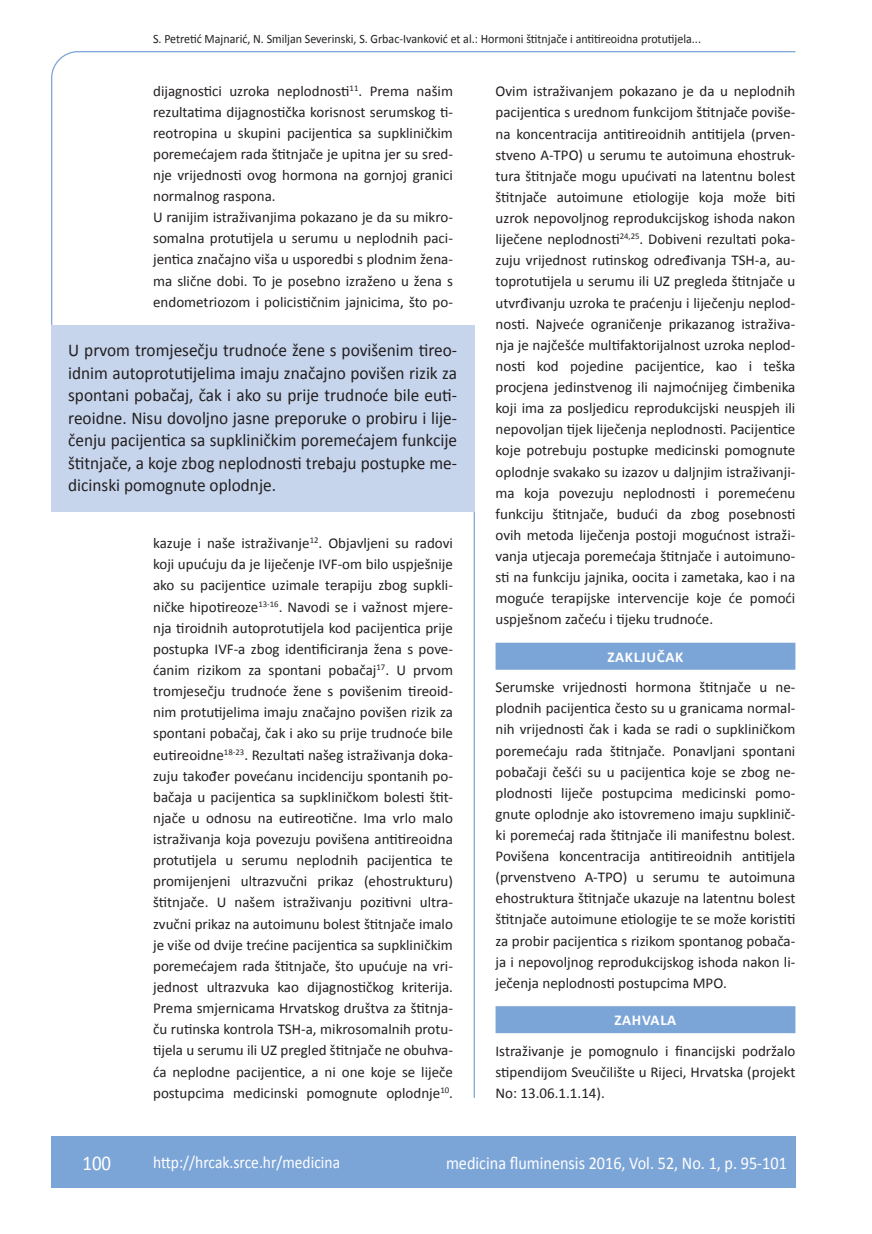
<style>
.page{position:relative;width:872px;height:1234px;background:#fff}
.page>*{position:absolute;margin:0;border:0;box-sizing:border-box;transform-origin:0 0}
.t1{font:21px "Calibri";color:#fff;scale:.9 1}
.t2{font:18px/22.5px "Calibri";color:#231f20;text-align:justify;scale:.96 1}
.t3{font:18px "Calibri";color:#fff;scale:.9 1}
.t4{font:17.25px "Calibri";color:#fff;scale:.9 1}
.t5{font:15px/21.1px "Calibri";color:#231f20;text-align:justify}
.t6{font:700 15px "Calibri";letter-spacing:.04em;color:#fff}
.t7{font:12.75px "Calibri";color:#231f20;scale:.94 1}
</style>
<div class="page">
<svg style="left:51px;top:51px;width:745px;height:275px"></svg>
<hr style="left:473px;top:511px;width:2px;height:586px;background:#7ca5d7">
<div style="left:51px;top:1135px;width:744px;height:51px;background:#7ca5d7"></div>
<div style="left:495px;top:642px;width:300px;height:27px;background:#7ca5d7"></div>
<div style="left:495px;top:1005px;width:300px;height:27px;background:#7ca5d7"></div>
<div style="left:51px;top:325px;width:423px;height:187px;background:#c6d5ec"></div>
<p class="t7" style="left:153px;top:30px;width:584px">S. Petretić Majnarić, N. Smiljan Severinski, S. Grbac-Ivanković et al.: Hormoni štitnjače i antitireoidna protutijela...</p>
<p class="t5" style="left:153px;top:80px;width:301px;text-align:left">dijagnostici uzroka neplodnosti<sup>11</sup>. Prema našim rezultatima dijagnostička korisnost serumskog ti&shy;reotropina u skupini pacijentica sa supkliničkim poremećajem rada štitnjače je upitna jer su sred&shy;nje vrijednosti ovog hormona na gornjoj granici normalnog raspona.<br>U ranijim istraživanjima pokazano je da su mikro&shy;somalna protutijela u serumu u neplodnih paci&shy;jentica značajno viša u usporedbi s plodnim žena&shy;ma slične dobi. To je posebno izraženo u žena s endometriozom i policističnim jajnicima, što po-</p>
<p class="t5" style="left:495px;top:80px;width:301px">Ovim istraživanjem pokazano je da u neplodnih pacijentica s urednom funkcijom štitnjače poviše&shy;na koncentracija antitireoidnih antitijela (prven&shy;stveno A-TPO) u serumu te autoimuna ehostruk&shy;tura štitnjače mogu upućivati na latentnu bolest štitnjače autoimune etiologije koja može biti uzrok nepovoljnog reprodukcijskog ishoda nakon liječene neplodnosti<sup>24,25</sup>. Dobiveni rezultati poka&shy;zuju vrijednost rutinskog određivanja TSH-a, au&shy;toprotutijela u serumu ili UZ pregleda štitnjače u utvrđivanju uzroka te praćenju i liječenju neplod&shy;nosti. Najveće ograničenje prikazanog istraživa&shy;nja je najčešće multifaktorijalnost uzroka neplod&shy;nosti kod pojedine pacijentice, kao i teška procjena jedinstvenog ili najmoćnijeg čimbenika koji ima za posljedicu reprodukcijski neuspjeh ili nepovoljan tijek liječenja neplodnosti. Pacijentice koje potrebuju postupke medicinski pomognute oplodnje svakako su izazov u daljnjim istraživanji&shy;ma koja povezuju neplodnosti i poremećenu funkciju štitnjače, budući da zbog posebnosti ovih metoda liječenja postoji mogućnost istraži&shy;vanja utjecaja poremećaja štitnjače i autoimuno&shy;sti na funkciju jajnika, oocita i zametaka, kao i na moguće terapijske intervencije koje će pomoći uspješnom začeću i tijeku trudnoće.</p>
<p class="t6" style="left:607px;top:647px;width:77px">ZAKLJUČAK</p>
<p class="t5" style="left:495px;top:675px;width:301px">Serumske vrijednosti hormona štitnjače u ne&shy;plodnih pacijentica često su u granicama normal&shy;nih vrijednosti čak i kada se radi o supkliničkom poremećaju rada štitnjače. Ponavljani spontani pobačaji češći su u pacijentica koje se zbog ne&shy;plodnosti liječe postupcima medicinski pomo&shy;gnute oplodnje ako istovremeno imaju supklinič&shy;ki poremećaj rada štitnjače ili manifestnu bolest.<br>Povišena koncentracija antitireoidnih antitijela (prvenstveno A-TPO) u serumu te autoimuna ehostruktura štitnjače ukazuje na latentnu bolest štitnjače autoimune etiologije te se može koristiti za probir pacijentica s rizikom spontanog pobača&shy;ja i nepovoljnog reprodukcijskog ishoda nakon li&shy;ječenja neplodnosti postupcima MPO.</p>
<p class="t6" style="left:614px;top:1010px;width:63px">ZAHVALA</p>
<p class="t5" style="left:495px;top:1039px;width:301px">Istraživanje je pomognulo i financijski podržalo stipendijom Sveučilište u Rijeci, Hrvatska (projekt No: 13.06.1.1.14).</p>
<p class="t2" style="left:68px;top:338px;width:407px">U prvom tromjesečju trudnoće žene s povišenim tireo&shy;idnim autoprotutijelima imaju značajno povišen rizik za spontani pobačaj, čak i ako su prije trudnoće bile euti&shy;reoidne. Nisu dovoljno jasne preporuke o probiru i lije&shy;čenju pacijentica sa supkliničkim poremećajem funkcije štitnjače, a koje zbog neplodnosti trebaju postupke me&shy;dicinski pomognute oplodnje.</p>
<p class="t5" style="left:153px;top:531px;width:301px">kazuje i naše istraživanje<sup>12</sup>. Objavljeni su radovi koji upućuju da je liječenje IVF-om bilo uspješnije ako su pacijentice uzimale terapiju zbog supkli&shy;ničke hipotireoze<sup>13-16</sup>. Navodi se i važnost mjere&shy;nja tiroidnih autoprotutijela kod pacijentica prije postupka IVF-a zbog identificiranja žena s pove&shy;ćanim rizikom za spontani pobačaj<sup>17</sup>. U prvom tromjesečju trudnoće žene s povišenim tireoid&shy;nim protutijelima imaju značajno povišen rizik za spontani pobačaj, čak i ako su prije trudnoće bile eutireoidne<sup>18-23</sup>. Rezultati našeg istraživanja doka&shy;zuju također povećanu incidenciju spontanih po&shy;bačaja u pacijentica sa supkliničkom bolesti štit&shy;njače u odnosu na eutireotične. Ima vrlo malo istraživanja koja povezuju povišena antitireoidna protutijela u serumu neplodnih pacijentica te promijenjeni ultrazvučni prikaz (ehostrukturu) štitnjače. U našem istraživanju pozitivni ultra&shy;zvučni prikaz na autoimunu bolest štitnjače imalo je više od dvije trećine pacijentica sa supkliničkim poremećajem rada štitnjače, što upućuje na vri&shy;jednost ultrazvuka kao dijagnostičkog kriterija.<br>Prema smjernicama Hrvatskog društva za štitnja&shy;ču rutinska kontrola TSH-a, mikrosomalnih protu&shy;tijela u serumu ili UZ pregled štitnjače ne obuhva&shy;ća neplodne pacijentice, a ni one koje se liječe postupcima medicinski pomognute oplodnje<sup>10</sup>.</p>
<h1 class="t1" style="left:82px;top:1149px;width:33px">100</h1>
<p class="t4" style="left:153px;top:1150px;width:209px">http://hrcak.srce.hr/medicina</p>
<p class="t3" style="left:446px;top:1151px;width:380px">medicina fluminensis 2016, Vol. 52, No. 1, p. 95-101</p>
</div>
